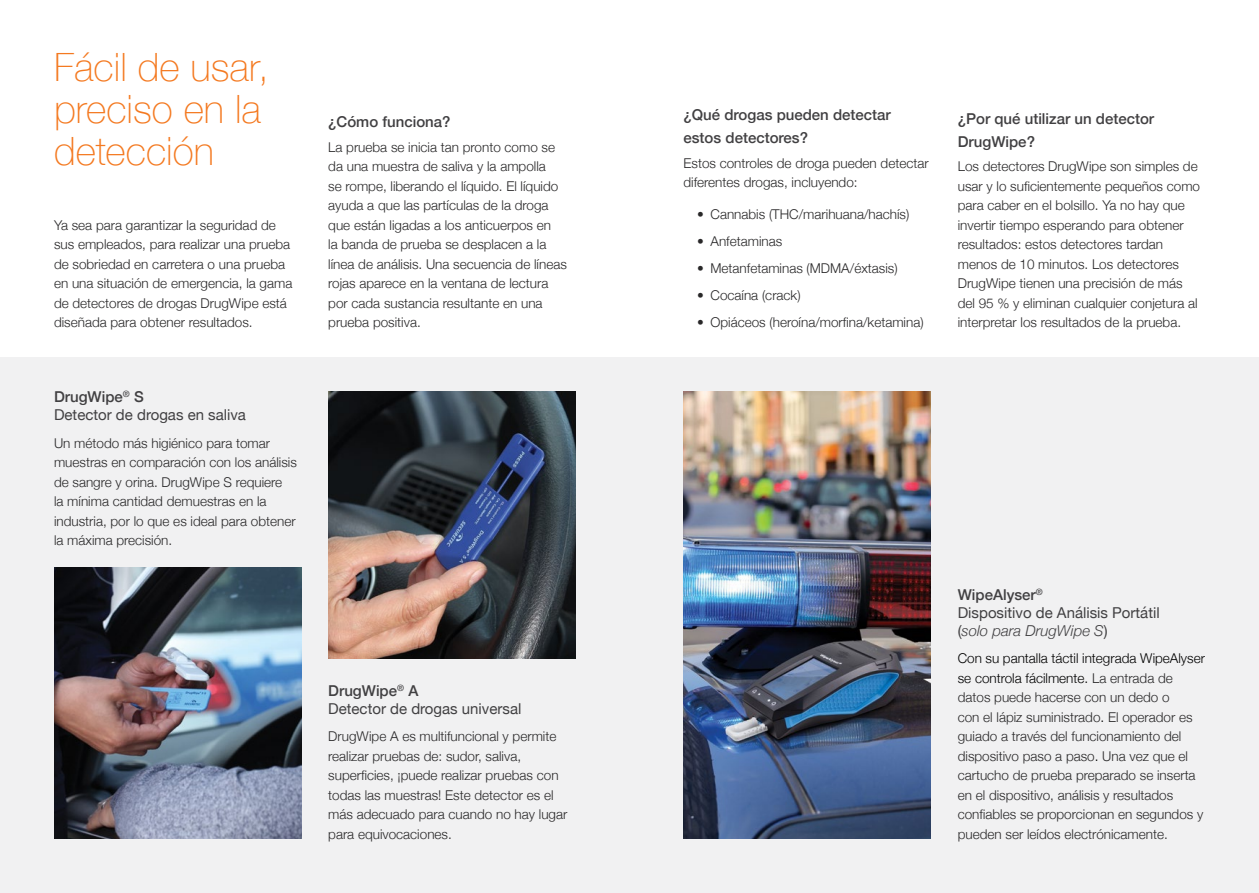
<style>
.page{position:relative;width:1259px;height:893px;background:#fff}
.page>*{position:absolute;margin:0;border:0;box-sizing:border-box;transform-origin:0 0}
.t1{font:100 39px/42px "Helvetica Neue";color:#f47920}
.t2{font:15px/18px "Helvetica Neue";color:#414042}
.t3{font:500 15px/22.5px "Helvetica Neue";color:#414042}
.t4{font:300 13.5px/19.5px "Helvetica Neue";color:#292829}
.s1{font-weight:500}
.s2{font-weight:300;font-style:italic}
.s3{color:#000}
</style>
<div class="page">
<div style="left:0;top:357px;width:1259px;height:536px;background:#f1f1f2"></div>
<img style="left:54px;top:568px;width:247px;height:271px">
<img style="left:683px;top:392px;width:247px;height:447px">
<img style="left:328px;top:392px;width:247px;height:267px">
<h1 class="t1" style="left:54px;top:44px;width:216px">Fácil de usar, preciso en la detección</h1>
<p class="t4" style="left:54px;top:214px;width:240px">Ya sea para garantizar la seguridad de sus empleados, para realizar una prueba de sobriedad en carretera o una prueba en una situación de emergencia, la gama de detectores de drogas DrugWipe está diseñada para obtener resultados.</p>
<p class="t2" style="left:54px;top:389px;width:193px"><span class="s1">DrugWipe</span><sup>®</sup> <span class="s1">S<br></span>Detector de drogas en saliva</p>
<p class="t4" style="left:54px;top:432px;width:244px">Un método más higiénico para tomar muestras en comparación con los análisis de sangre y orina. DrugWipe S requiere<br>la mínima cantidad demuestras en la industria, por lo que es ideal para obtener la máxima precisión.</p>
<p class="t3" style="left:328px;top:109px;width:124px">¿Cómo funciona?</p>
<p class="t4" style="left:328px;top:136px;width:240px">La prueba se inicia tan pronto como se da una muestra de saliva y la ampolla<br>se rompe, liberando el líquido. El líquido ayuda a que las partículas de la droga que están ligadas a los anticuerpos en<br>la banda de prueba se desplacen a la línea de análisis. Una secuencia de líneas rojas aparece en la ventana de lectura por cada sustancia resultante en una prueba positiva.</p>
<p class="t2" style="left:328px;top:682px;width:195px"><span class="s1">DrugWipe</span><sup>®</sup> <span class="s1">A<br></span>Detector de drogas universal</p>
<p class="t4" style="left:328px;top:726px;width:241px">DrugWipe A es multifuncional y permite realizar pruebas de: sudor, saliva, superficies, ¡puede realizar pruebas con todas las muestras! Este detector es el más adecuado para cuando no hay lugar para equivocaciones.</p>
<p class="t3" style="left:683px;top:103px;width:209px">¿Qué drogas pueden detectar estos detectores?</p>
<p class="t4" style="left:683px;top:152px;width:247px">Estos controles de droga pueden detectar diferentes drogas, incluyendo:</p>
<p class="t4" style="left:697px;top:204px;width:214px">• Cannabis (THC/marihuana/hachís)</p>
<p class="t4" style="left:697px;top:231px;width:87px">• Anfetaminas</p>
<p class="t4" style="left:697px;top:258px;width:202px">• Metanfetaminas (MDMA/éxtasis)</p>
<p class="t4" style="left:697px;top:285px;width:105px">• Cocaína (crack)</p>
<p class="t4" style="left:697px;top:312px;width:228px">• Opiáceos (heroína/morfina/ketamina)</p>
<p class="t3" style="left:957px;top:106px;width:198px">¿Por qué utilizar un detector<br>DrugWipe?</p>
<p class="t4" style="left:957px;top:156px;width:244px">Los detectores DrugWipe son simples de usar y lo suficientemente pequeños como para caber en el bolsillo. Ya no hay que invertir tiempo esperando para obtener resultados: estos detectores tardan menos de 10 minutos. Los detectores DrugWipe tienen una precisión de más del 95 % y eliminan cualquier conjetura al interpretar los resultados de la prueba.</p>
<p class="t2" style="left:957px;top:586px;width:203px"><span class="s1">WipeAlyser</span><sup>®<br></sup>Dispositivo de Análisis Portátil (<span class="s2">solo para DrugWipe S</span>)</p>
<p class="t4" style="left:957px;top:648px;width:249px"><span class="s3">Con su pantalla táctil integrada WipeAlyser se controla fácilmente.</span> La entrada de datos puede hacerse con un dedo o<br>con el lápiz suministrado<span class="s3">.</span> El operador es guiado a través del funcionamiento del dispositivo paso a paso<span class="s3">.</span> Una vez que el cartucho de prueba preparado se inserta en el dispositivo, análisis y resultados confiables se proporcionan en segundos y pueden ser leídos electrónicamente.</p>
</div>
